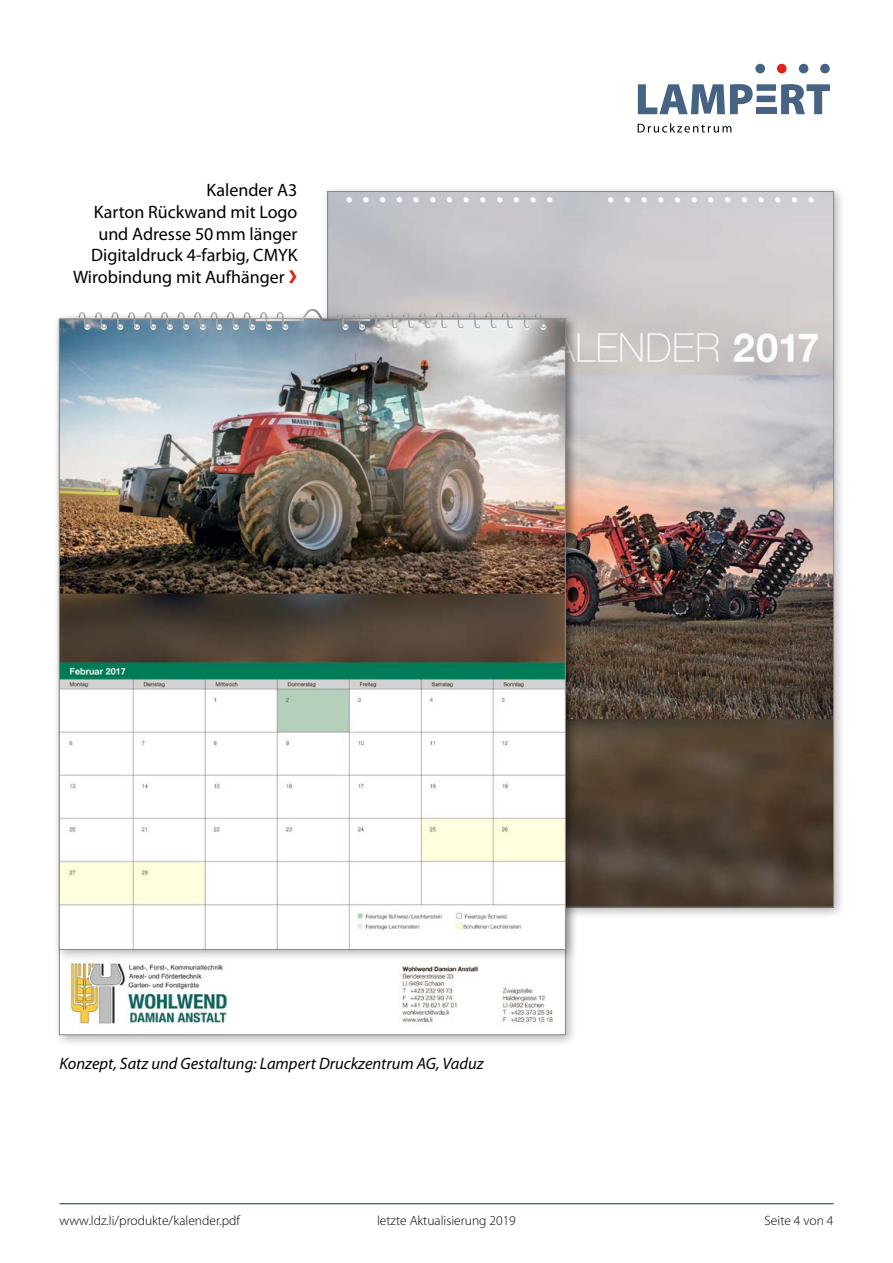
<style>
.page{position:relative;width:893px;height:1263px;background:#fff}
.page>*{position:absolute;margin:0;border:0;box-sizing:border-box;transform-origin:0 0}
.t1{font:18px/21.6px "Myriad Pro";color:#000;text-align:right}
.t2{font:italic 16.5px "Myriad Pro";color:#000}
.t3{font:300 13.5px "Myriad Pro";color:#000}
.s1{font-weight:700;font-size:33px;color:#e2231b}
</style>
<div class="page">
<svg style="left:755px;top:64px;width:10px;height:9px"></svg>
<svg style="left:777px;top:64px;width:10px;height:9px"></svg>
<svg style="left:799px;top:64px;width:9px;height:9px"></svg>
<svg style="left:820px;top:64px;width:10px;height:9px"></svg>
<svg style="left:638px;top:123px;width:93px;height:10px"></svg>
<svg style="left:638px;top:84px;width:192px;height:30px"></svg>
<div style="left:757px;top:108px;width:20px;height:6px;background:#466383"></div>
<div style="left:321px;top:185px;width:525px;height:735px;background:#000;opacity:.3"></div>
<img style="left:329px;top:193px;width:503px;height:712px">
<hr style="left:60px;top:1203px;width:773px;height:1px;background:#466383">
<img style="left:70px;top:962px;width:483px;height:70px">
<svg style="left:547px;top:197px;width:6px;height:5px"></svg>
<svg style="left:530px;top:197px;width:6px;height:5px"></svg>
<svg style="left:514px;top:197px;width:5px;height:5px"></svg>
<svg style="left:497px;top:197px;width:6px;height:5px"></svg>
<svg style="left:480px;top:197px;width:6px;height:5px"></svg>
<svg style="left:464px;top:197px;width:5px;height:5px"></svg>
<svg style="left:447px;top:197px;width:6px;height:5px"></svg>
<svg style="left:430px;top:197px;width:6px;height:5px"></svg>
<svg style="left:725px;top:197px;width:6px;height:5px"></svg>
<svg style="left:708px;top:197px;width:6px;height:5px"></svg>
<svg style="left:692px;top:197px;width:5px;height:5px"></svg>
<svg style="left:675px;top:197px;width:6px;height:5px"></svg>
<svg style="left:658px;top:197px;width:6px;height:5px"></svg>
<svg style="left:641px;top:197px;width:6px;height:5px"></svg>
<svg style="left:625px;top:197px;width:5px;height:5px"></svg>
<svg style="left:608px;top:197px;width:6px;height:5px"></svg>
<svg style="left:809px;top:197px;width:5px;height:5px"></svg>
<svg style="left:792px;top:197px;width:6px;height:5px"></svg>
<svg style="left:775px;top:197px;width:6px;height:5px"></svg>
<svg style="left:758px;top:197px;width:6px;height:5px"></svg>
<svg style="left:742px;top:197px;width:5px;height:5px"></svg>
<svg style="left:413px;top:197px;width:6px;height:5px"></svg>
<svg style="left:397px;top:197px;width:5px;height:5px"></svg>
<svg style="left:380px;top:197px;width:6px;height:5px"></svg>
<svg style="left:363px;top:197px;width:6px;height:5px"></svg>
<svg style="left:347px;top:197px;width:5px;height:5px"></svg>
<div style="left:53px;top:312px;width:525px;height:650px;background:#000;opacity:.3"></div>
<img style="left:61px;top:321px;width:503px;height:626px">
<svg style="left:79px;top:309px;width:467px;height:21px"></svg>
<p class="t1" style="left:73px;top:179px;width:226px">Kalender A3<br>Karton Rückwand mit Logo und Adresse 50mm länger<br>Digitaldruck 4-farbig, CMYK<br>Wirobindung mit Aufhänger <span class="s1">›</span></p>
<p class="t2" style="left:60px;top:1053px;width:426px">Konzept, Satz und Gestaltung: Lampert Druckzentrum AG, Vaduz</p>
<p class="t3" style="left:60px;top:1212px;width:182px">www.ldz.li/produkte/kalender.pdf</p>
<p class="t3" style="left:377px;top:1212px;width:140px">letzte Aktualisierung 2019</p>
<p class="t3" style="left:765px;top:1212px;width:70px">Seite 4 von 4</p>
</div>
